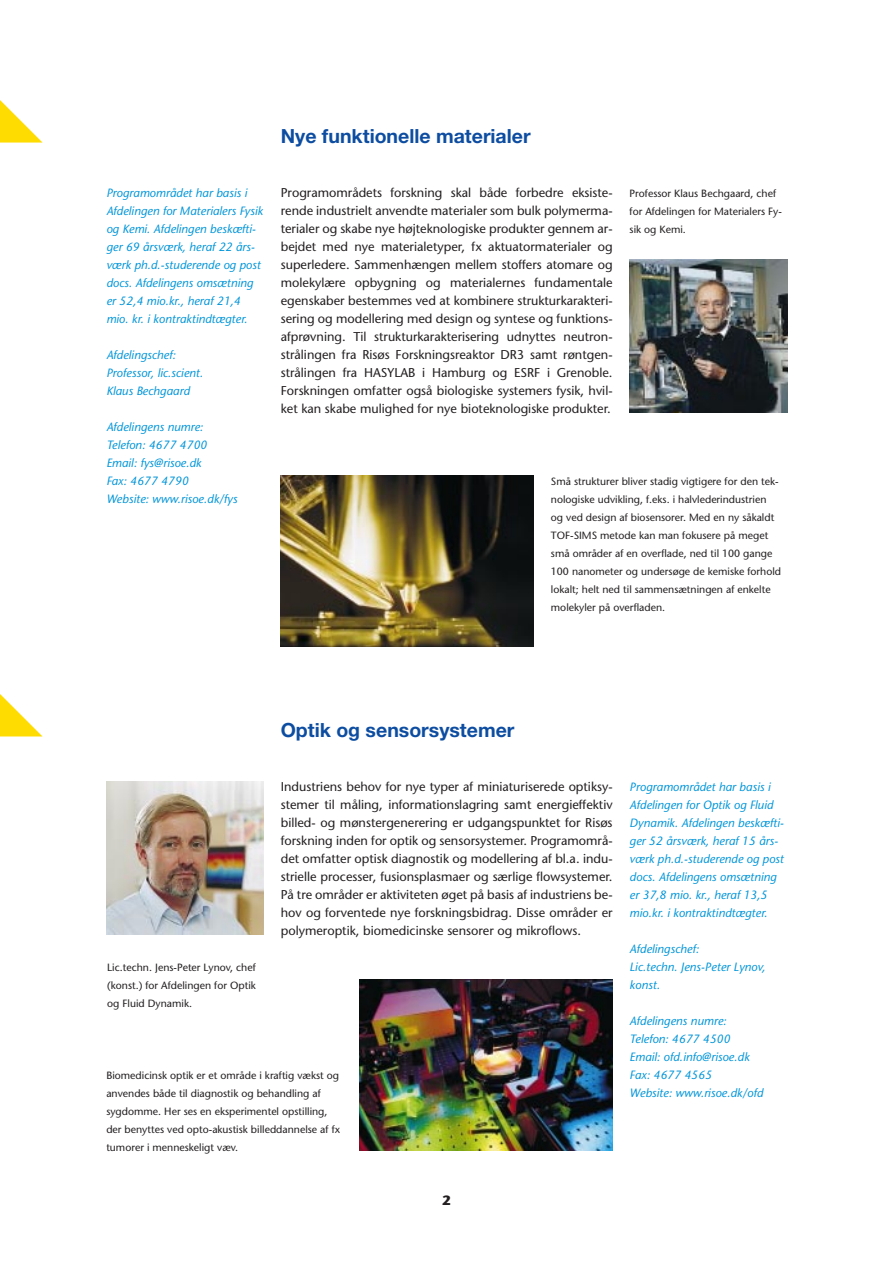
<style>
.page{position:relative;width:893px;height:1262px;background:#fff}
.page>*{position:absolute;margin:0;border:0;box-sizing:border-box;transform-origin:0 0}
.t1{font:700 19.5px "Helvetica Neue";color:#0d4da1}
.t2{font:700 13.5px "Stone Sans";color:#231f20}
.t3{font:12.75px/18px "Stone Sans";color:#231f20;text-align:justify}
.t4{font:italic 12px/18px "Stone Sans";color:#0095d9}
.t5{font:10.5px/18px "Stone Sans";color:#231f20}
</style>
<div class="page">
<img style="left:359px;top:980px;width:253px;height:170px">
<svg style="left:0;top:100px;width:42px;height:42px"></svg>
<svg style="left:0;top:694px;width:42px;height:42px"></svg>
<img style="left:281px;top:476px;width:253px;height:170px">
<img style="left:629px;top:260px;width:158px;height:152px">
<img style="left:106px;top:782px;width:158px;height:152px">
<p class="t4" style="left:106px;top:185px;width:158px">Programområdet har basis i<br>Afdelingen for Materialers Fysik og Kemi. Afdelingen beskæfti&shy;ger 69 årsværk, heraf 22 års&shy;værk ph.d.-studerende og post docs. Afdelingens omsætning er 52,4 mio.kr., heraf 21,4 mio. kr. i kontraktindtægter.</p>
<p class="t4" style="left:106px;top:347px;width:98px">Afdelingschef:<br>Professor, lic.scient.<br>Klaus Bechgaard</p>
<p class="t4" style="left:106px;top:419px;width:133px">Afdelingens numre:<br>Telefon: 4677 4700<br>Email: fys@risoe.dk<br>Fax: 4677 4790<br>Website: www.risoe.dk/fys</p>
<h1 class="t1" style="left:281px;top:129px;width:251px">Nye funktionelle materialer</h1>
<p class="t3" style="left:281px;top:184px;width:333px">Programområdets forskning skal både forbedre eksiste&shy;rende industrielt anvendte materialer som bulk polymerma&shy;terialer og skabe nye højteknologiske produkter gennem ar&shy;bejdet med nye materialetyper, fx aktuatormaterialer og superledere. Sammenhængen mellem stoffers atomare og molekylære opbygning og materialernes fundamentale egenskaber bestemmes ved at kombinere strukturkarakteri&shy;sering og modellering med design og syntese og funktions&shy;afprøvning. Til strukturkarakterisering udnyttes neutron&shy;strålingen fra Risøs Forskningsreaktor DR3 samt røntgen&shy;strålingen fra HASYLAB i Hamburg og ESRF i Grenoble.<br>Forskningen omfatter også biologiske systemers fysik, hvil&shy;ket kan skabe mulighed for nye bioteknologiske produkter.</p>
<p class="t5" style="left:629px;top:185px;width:154px">Professor Klaus Bechgaard, chef for Afdelingen for Materialers Fy&shy;sik og Kemi.</p>
<p class="t5" style="left:551px;top:473px;width:232px">Små strukturer bliver stadig vigtigere for den tek&shy;nologiske udvikling, f.eks. i halvlederindustrien og ved design af biosensorer. Med en ny såkaldt TOF-SIMS metode kan man fokusere på meget små områder af en overflade, ned til 100 gange 100 nanometer og undersøge de kemiske forhold lokalt; helt ned til sammensætningen af enkelte molekyler på overfladen.</p>
<h1 class="t1" style="left:281px;top:723px;width:235px">Optik og sensorsystemer</h1>
<p class="t5" style="left:107px;top:959px;width:150px;text-align:justify">Lic.techn. Jens-Peter Lynov, chef (konst.) for Afdelingen for Optik og Fluid Dynamik.</p>
<p class="t3" style="left:281px;top:778px;width:333px">Industriens behov for nye typer af miniaturiserede optiksy&shy;stemer til måling, informationslagring samt energieffektiv billed- og mønstergenerering er udgangspunktet for Risøs forskning inden for optik og sensorsystemer. Programområ&shy;det omfatter optisk diagnostik og modellering af bl.a. indu&shy;strielle processer, fusionsplasmaer og særlige flowsystemer.<br>På tre områder er aktiviteten øget på basis af industriens be&shy;hov og forventede nye forskningsbidrag. Disse områder er polymeroptik, biomedicinske sensorer og mikroflows.</p>
<p class="t5" style="left:106px;top:1067px;width:235px">Biomedicinsk optik er et område i kraftig vækst og anvendes både til diagnostik og behandling af sygdomme. Her ses en eksperimentel opstilling, der benyttes ved opto-akustisk billeddannelse af fx tumorer i menneskeligt væv.</p>
<p class="t2" style="left:442px;top:1195px;width:10px">2</p>
<p class="t4" style="left:629px;top:779px;width:156px">Programområdet har basis i<br>Afdelingen for Optik og Fluid<br>Dynamik. Afdelingen beskæfti&shy;ger 52 årsværk, heraf 15 års&shy;værk ph.d.-studerende og post docs. Afdelingens omsætning er 37,8 mio. kr., heraf 13,5 mio.kr. i kontraktindtægter.</p>
<p class="t4" style="left:629px;top:941px;width:137px">Afdelingschef:<br>Lic.techn. Jens-Peter Lynov, konst.</p>
<p class="t4" style="left:629px;top:1013px;width:135px">Afdelingens numre:<br>Telefon: 4677 4500<br>Email: ofd.info@risoe.dk<br>Fax: 4677 4565<br>Website: www.risoe.dk/ofd</p>
</div>
